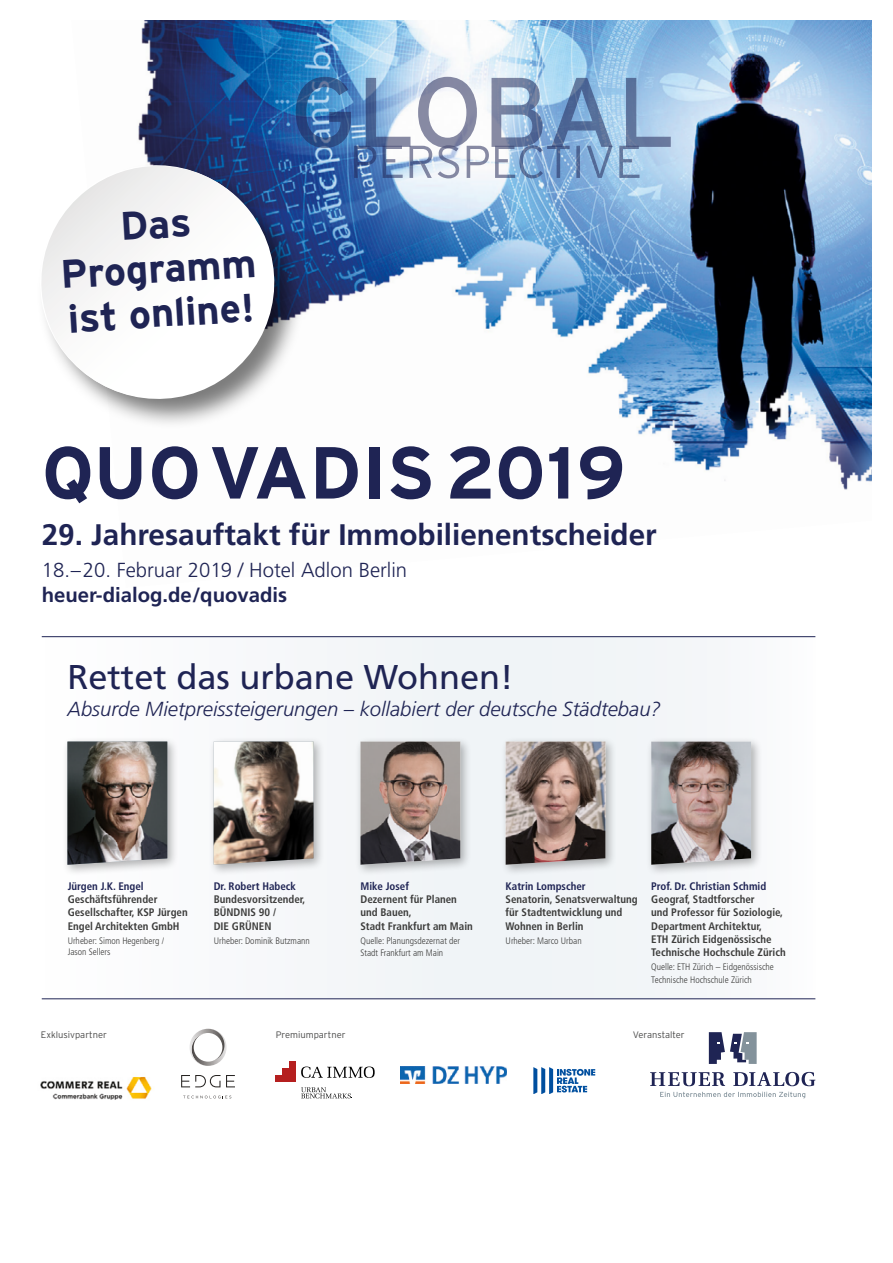
<style>
.page{position:relative;width:893px;height:1263px;background:#fff}
.page>*{position:absolute;margin:0;border:0;box-sizing:border-box;transform-origin:0 0}
.t1{font:700 73.5px "Interstate";letter-spacing:.01em;color:#1f2454}
.t2{font:700 39.75px/44.5px "Interstate";color:#1f2454;text-align:center}
.t3{font:34.35px "Frutiger";color:#1f2454}
.t4{font:700 29.7px "Frutiger";color:#1f2454}
.t5{font:italic 300 20.25px "Frutiger";color:#1f2454}
.t6{font:300 20.25px "Frutiger";color:#1f2454}
.t7{font:700 20.25px "Frutiger";color:#1f2454}
.t8{font:700 condensed 10.95px/13.4px "Frutiger";color:#3c3c3b}
.t9{font:700 condensed 10.95px "Frutiger";color:#1f2454}
.t10{font:300 condensed 9.45px/12.5px "Frutiger";color:#3c3c3b}
.t11{font:300 9.45px "Interstate";color:#4a4a49}
</style>
<div class="page">
<img style="left:138px;top:21px;width:734px;height:469px">
<div style="left:36px;top:162px;width:269px;height:268px;background:#000;opacity:.51"></div>
<svg style="left:36px;top:158px;width:245px;height:8px"></svg>
<svg style="left:36px;top:166px;width:253px;height:248px"></svg>
<div style="left:42px;top:636px;width:773px;height:363px;background:#f5f7f9"></div>
<div style="left:208px;top:736px;width:117px;height:140px;background:#000;opacity:.3"></div>
<img style="left:214px;top:741px;width:99px;height:124px">
<div style="left:355px;top:736px;width:117px;height:140px;background:#000;opacity:.3"></div>
<img style="left:360px;top:741px;width:100px;height:124px">
<div style="left:500px;top:736px;width:117px;height:140px;background:#000;opacity:.3"></div>
<img style="left:506px;top:741px;width:99px;height:124px">
<div style="left:62px;top:736px;width:117px;height:140px;background:#000;opacity:.3"></div>
<img style="left:67px;top:741px;width:100px;height:124px">
<div style="left:646px;top:736px;width:117px;height:140px;background:#000;opacity:.3"></div>
<img style="left:651px;top:741px;width:100px;height:124px">
<hr style="left:42px;top:636px;width:773px;height:1px;background:#1f2454">
<hr style="left:42px;top:998px;width:773px;height:1px;background:#1f2454">
<svg style="left:660px;top:1092px;width:145px;height:6px"></svg>
<svg style="left:709px;top:1032px;width:48px;height:32px"></svg>
<svg style="left:650px;top:1072px;width:75px;height:14px"></svg>
<svg style="left:733px;top:1072px;width:82px;height:14px"></svg>
<img style="left:40px;top:1076px;width:112px;height:24px">
<svg style="left:183px;top:1095px;width:48px;height:3px"></svg>
<svg style="left:226px;top:1075px;width:9px;height:12px"></svg>
<svg style="left:181px;top:1075px;width:39px;height:12px"></svg>
<svg style="left:189px;top:1029px;width:38px;height:37px"></svg>
<div style="left:289px;top:1068px;width:6px;height:7px;background:#b51f1f"></div>
<svg style="left:289px;top:1062px;width:6px;height:6px"></svg>
<div style="left:282px;top:1068px;width:6px;height:7px;background:#b51f1f"></div>
<svg style="left:276px;top:1075px;width:19px;height:6px"></svg>
<svg style="left:301px;top:1066px;width:74px;height:12px"></svg>
<svg style="left:301px;top:1087px;width:51px;height:12px"></svg>
<svg style="left:533px;top:1067px;width:62px;height:27px"></svg>
<img style="left:400px;top:1067px;width:106px;height:16px">
<svg style="left:296px;top:77px;width:375px;height:101px;background:#8eaacc"></svg>
<h2 class="t2" style="left:56px;top:208px;width:197px;rotate:-4deg">Das<br>Programm ist online!</h2>
<h1 class="t1" style="left:42px;top:432px;width:585px">QUOVADIS2019</h1>
<h3 class="t4" style="left:42px;top:518px;width:617px">29. Jahresauftakt für Immobilienentscheider</h3>
<h3 class="t6" style="left:42px;top:558px;width:367px">18.–20. Februar 2019 / Hotel Adlon Berlin</h3>
<h3 class="t7" style="left:42px;top:583px;width:247px">heuer-dialog.de/quovadis</h3>
<h3 class="t3" style="left:67px;top:657px;width:448px">Rettet das urbane Wohnen!</h3>
<h3 class="t5" style="left:67px;top:698px;width:595px">Absurde Mietpreissteigerungen – kollabiert der deutsche Städtebau?</h3>
<p class="t9" style="left:68px;top:879px;width:78px">Jürgen J.K. Engel</p>
<p class="t8" style="left:68px;top:892px;width:122px">Geschäftsführender<br>Gesellschafter, KSP Jürgen<br>Engel Architekten GmbH</p>
<p class="t10" style="left:68px;top:935px;width:98px;line-height:11.2px">Urheber: Simon Hegenberg /<br>Jason Sellers</p>
<p class="t9" style="left:214px;top:879px;width:84px">Dr. Robert Habeck</p>
<p class="t8" style="left:214px;top:892px;width:93px">Bundesvorsitzender,<br>BÜNDNIS 90 /<br>DIE GRÜNEN</p>
<p class="t10" style="left:214px;top:934px;width:98px">Urheber: Dominik Butzmann</p>
<p class="t9" style="left:360px;top:879px;width:50px">Mike Josef</p>
<p class="t8" style="left:360px;top:892px;width:114px">Dezernent für Planen und Bauen,<br>Stadt Frankfurt am Main</p>
<p class="t10" style="left:360px;top:934px;width:101px">Quelle: Planungsdezernat der<br>Stadt Frankfurt am Main</p>
<p class="t9" style="left:506px;top:879px;width:82px">Katrin Lompscher</p>
<p class="t8" style="left:506px;top:892px;width:133px">Senatorin, Senatsverwaltung für Stadtentwicklung und<br>Wohnen in Berlin</p>
<p class="t10" style="left:506px;top:934px;width:78px">Urheber: Marco Urban</p>
<p class="t9" style="left:651px;top:879px;width:116px">Prof. Dr. Christian Schmid</p>
<p class="t8" style="left:651px;top:892px;width:136px">Geograf, Stadtforscher<br>und Professor für Soziologie,<br>Department Architektur,<br>ETH Zürich Eidgenössische<br>Technische Hochschule Zürich</p>
<p class="t10" style="left:651px;top:961px;width:124px">Quelle: ETH Zürich – Eidgenössische<br>Technische Hochschule Zürich</p>
<p class="t11" style="left:41px;top:1029px;width:68px">Exklusivpartner</p>
<p class="t11" style="left:276px;top:1029px;width:71px">Premiumpartner</p>
<p class="t11" style="left:633px;top:1029px;width:53px">Veranstalter</p>
</div>
